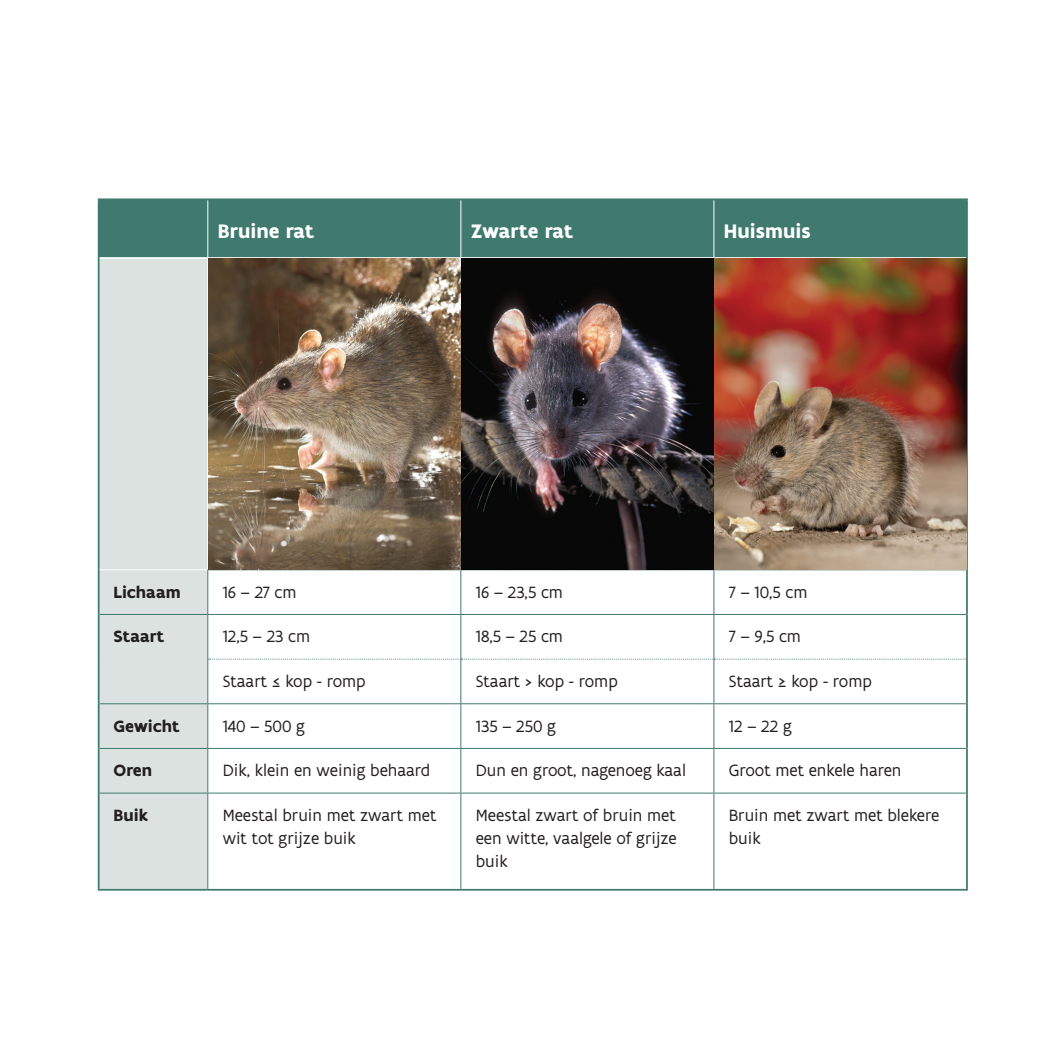
<style>
.page{position:relative;width:1042px;height:1042px;background:#fff}
.page>*{position:absolute;margin:0;border:0;box-sizing:border-box;transform-origin:0 0}
.Body{font:700 21px "Flanders Art Sans";color:#fff}
.Body-2{font:17.5px/22.8px "Flanders Art Sans";color:#231f20}
.Body-3{font:700 17.5px "Flanders Art Sans";color:#231f20}
</style>
<div class="page">
<div style="left:100px;top:200px;width:866px;height:57px;background:#40796d"></div>
<div style="left:100px;top:259px;width:107px;height:630px;background:#dbe2e0"></div>
<svg style="left:208px;top:570px;width:758px;height:319px"></svg>
<hr style="left:207px;top:200px;width:1px;height:57px;background:#fff">
<hr style="left:460px;top:200px;width:1px;height:57px;background:#fff">
<hr style="left:713px;top:200px;width:1px;height:57px;background:#fff">
<hr style="left:98px;top:198px;width:110px;height:2px;background:#40796d">
<hr style="left:98px;top:200px;width:2px;height:58px;background:#40796d">
<hr style="left:208px;top:198px;width:253px;height:2px;background:#40796d">
<hr style="left:461px;top:198px;width:253px;height:2px;background:#40796d">
<hr style="left:714px;top:198px;width:254px;height:2px;background:#40796d">
<hr style="left:966px;top:200px;width:2px;height:58px;background:#40796d">
<hr style="left:98px;top:258px;width:2px;height:312px;background:#40796d">
<hr style="left:966px;top:258px;width:2px;height:312px;background:#40796d">
<hr style="left:100px;top:569px;width:108px;height:1px;background:#fff">
<hr style="left:98px;top:570px;width:2px;height:44px;background:#40796d">
<hr style="left:966px;top:570px;width:2px;height:44px;background:#40796d">
<hr style="left:966px;top:614px;width:2px;height:45px;background:#40796d">
<hr style="left:966px;top:659px;width:2px;height:45px;background:#40796d">
<hr style="left:98px;top:704px;width:2px;height:44px;background:#40796d">
<hr style="left:966px;top:704px;width:2px;height:44px;background:#40796d">
<hr style="left:98px;top:748px;width:2px;height:45px;background:#40796d">
<hr style="left:966px;top:748px;width:2px;height:45px;background:#40796d">
<hr style="left:98px;top:793px;width:2px;height:96px;background:#40796d">
<hr style="left:966px;top:793px;width:2px;height:96px;background:#40796d">
<hr style="left:98px;top:889px;width:110px;height:1px;background:#40796d">
<hr style="left:208px;top:889px;width:253px;height:1px;background:#40796d">
<hr style="left:461px;top:889px;width:253px;height:1px;background:#40796d">
<hr style="left:714px;top:889px;width:254px;height:1px;background:#40796d">
<hr style="left:207px;top:569px;width:254px;height:1px;background:#40796d">
<hr style="left:207px;top:570px;width:1px;height:44px;background:#40796d">
<hr style="left:461px;top:569px;width:253px;height:1px;background:#40796d">
<hr style="left:460px;top:570px;width:1px;height:44px;background:#40796d">
<hr style="left:714px;top:569px;width:252px;height:1px;background:#40796d">
<hr style="left:713px;top:570px;width:1px;height:44px;background:#40796d">
<hr style="left:208px;top:614px;width:253px;height:1px;background:#40796d">
<hr style="left:461px;top:614px;width:253px;height:1px;background:#40796d">
<hr style="left:460px;top:615px;width:1px;height:44px;background:#40796d">
<hr style="left:714px;top:614px;width:252px;height:1px;background:#40796d">
<hr style="left:713px;top:615px;width:1px;height:44px;background:#40796d">
<hr style="left:460px;top:659px;width:1px;height:44px;background:#40796d">
<hr style="left:713px;top:659px;width:1px;height:44px;background:#40796d">
<hr style="left:208px;top:703px;width:253px;height:1px;background:#40796d">
<hr style="left:207px;top:704px;width:1px;height:44px;background:#40796d">
<hr style="left:461px;top:703px;width:253px;height:1px;background:#40796d">
<hr style="left:460px;top:704px;width:1px;height:44px;background:#40796d">
<hr style="left:714px;top:703px;width:252px;height:1px;background:#40796d">
<hr style="left:713px;top:704px;width:1px;height:44px;background:#40796d">
<hr style="left:100px;top:748px;width:108px;height:1px;background:#40796d">
<hr style="left:208px;top:748px;width:253px;height:1px;background:#40796d">
<hr style="left:207px;top:749px;width:1px;height:43px;background:#40796d">
<hr style="left:461px;top:748px;width:253px;height:1px;background:#40796d">
<hr style="left:460px;top:749px;width:1px;height:43px;background:#40796d">
<hr style="left:714px;top:748px;width:252px;height:1px;background:#40796d">
<hr style="left:713px;top:749px;width:1px;height:43px;background:#40796d">
<hr style="left:100px;top:792px;width:108px;height:1px;background:#40796d">
<hr style="left:208px;top:792px;width:253px;height:1px;background:#40796d">
<hr style="left:207px;top:793px;width:1px;height:96px;background:#40796d">
<hr style="left:461px;top:792px;width:253px;height:1px;background:#40796d">
<hr style="left:460px;top:793px;width:1px;height:96px;background:#40796d">
<hr style="left:714px;top:792px;width:252px;height:1px;background:#40796d">
<hr style="left:713px;top:793px;width:1px;height:96px;background:#40796d">
<svg style="left:209px;top:659px;width:757px;height:1px"></svg>
<hr style="left:100px;top:614px;width:108px;height:1px;background:#40796d">
<hr style="left:207px;top:615px;width:1px;height:44px;background:#40796d">
<hr style="left:207px;top:659px;width:1px;height:44px;background:#40796d">
<hr style="left:100px;top:703px;width:108px;height:1px;background:#40796d">
<hr style="left:98px;top:614px;width:2px;height:45px;background:#40796d">
<hr style="left:98px;top:659px;width:2px;height:45px;background:#40796d">
<img style="left:208px;top:259px;width:758px;height:310px">
<p class="Body" style="left:218px;top:218px;width:98px">Bruine rat</p>
<p class="Body" style="left:471px;top:218px;width:104px">Zwarte rat</p>
<p class="Body" style="left:724px;top:218px;width:88px">Huismuis</p>
<p class="Body-3" style="left:114px;top:581px;width:69px">Lichaam</p>
<p class="Body-2" style="left:223px;top:580px;width:75px">16 – 27 cm</p>
<p class="Body-2" style="left:476px;top:580px;width:89px">16 – 23,5 cm</p>
<p class="Body-2" style="left:729px;top:580px;width:80px">7 – 10,5 cm</p>
<p class="Body-3" style="left:114px;top:626px;width:53px">Staart</p>
<p class="Body-2" style="left:223px;top:625px;width:89px">12,5 – 23 cm</p>
<p class="Body-2" style="left:476px;top:625px;width:89px">18,5 – 25 cm</p>
<p class="Body-2" style="left:729px;top:625px;width:74px">7 – 9,5 cm</p>
<p class="Body-2" style="left:223px;top:670px;width:145px">Staart ≤ kop - romp</p>
<p class="Body-2" style="left:476px;top:670px;width:144px">Staart &gt; kop - romp</p>
<p class="Body-2" style="left:729px;top:670px;width:145px">Staart ≥ kop - romp</p>
<p class="Body-3" style="left:114px;top:715px;width:68px">Gewicht</p>
<p class="Body-2" style="left:223px;top:714px;width:84px">140 – 500 g</p>
<p class="Body-2" style="left:476px;top:714px;width:82px">135 – 250 g</p>
<p class="Body-2" style="left:729px;top:714px;width:65px">12 – 22 g</p>
<p class="Body-3" style="left:114px;top:759px;width:40px">Oren</p>
<p class="Body-2" style="left:223px;top:759px;width:209px">Dik, klein en weinig behaard</p>
<p class="Body-2" style="left:476px;top:759px;width:212px">Dun en groot, nagenoeg kaal</p>
<p class="Body-2" style="left:729px;top:759px;width:174px">Groot met enkele haren</p>
<p class="Body-3" style="left:114px;top:804px;width:36px">Buik</p>
<p class="Body-2" style="left:223px;top:803px;width:215px">Meestal bruin met zwart met wit tot grijze buik</p>
<p class="Body-2" style="left:476px;top:803px;width:202px;text-align:justify">Meestal zwart of bruin met een witte, vaalgele of grijze buik</p>
<p class="Body-2" style="left:729px;top:803px;width:212px">Bruin met zwart met blekere buik</p>
</div>
